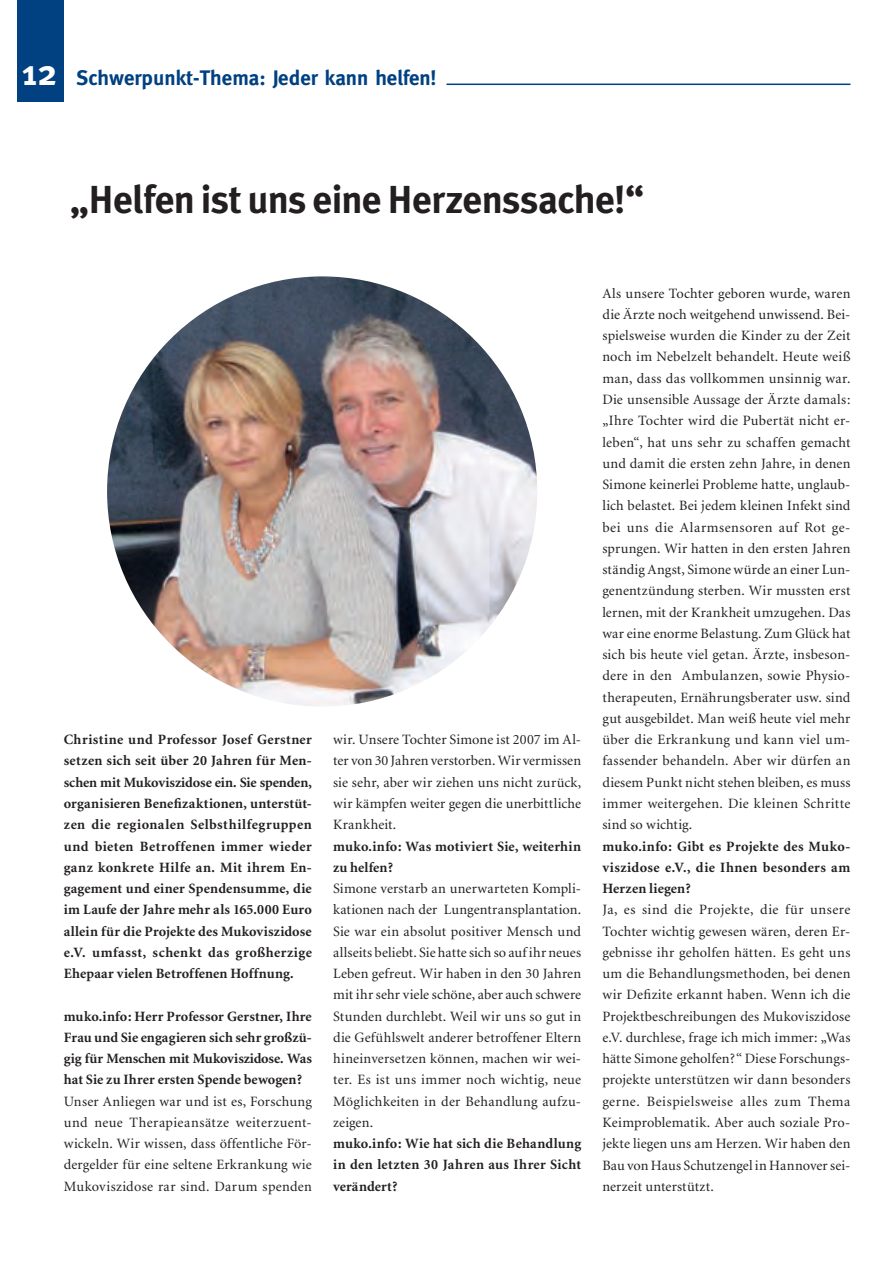
<style>
.page{position:relative;width:893px;height:1263px;background:#fff}
.page>*{position:absolute;margin:0;border:0;box-sizing:border-box;transform-origin:0 0}
.t1{font:700 39px "Meta Plus";letter-spacing:-.015em;color:#231f20}
.t2{font:700 21px "Meta";color:#014081}
.t3{font:14.25px/21.3px "Minion";letter-spacing:.015em;color:#231f20;text-align:justify}
.t4{font:700 14.25px/21.3px "Minion";letter-spacing:.015em;color:#231f20;text-align:justify}
.s1{font-size:36px;color:#fff}
</style>
<div class="page">
<div style="left:17px;top:0;width:47px;height:102px;background:#014081"></div>
<hr style="left:446px;top:84px;width:404px;height:1px;background:#014081">
<img style="left:107px;top:276px;width:430px;height:431px;border-radius:215px">
<h2 class="t2" style="left:21px;top:66px;width:416px"><span class="s1">12</span> Schwerpunkt-Thema: Jeder kann helfen!</h2>
<h1 class="t1" style="left:70px;top:177px;width:576px">„Helfen ist uns eine Herzenssache!“</h1>
<p class="t4" style="left:64px;top:729px;width:250px">Christine und Professor Josef Gerstner setzen sich seit über 20 Jahren für Men&shy;schen mit Mukoviszidose ein. Sie spenden, organisieren Benefizaktionen, unterstüt&shy;zen die regionalen Selbsthilfegruppen und bieten Betroffenen immer wieder ganz konkrete Hilfe an. Mit ihrem En&shy;gagement und einer Spendensumme, die im Laufe der Jahre mehr als 165.000 Euro allein für die Projekte des Mukoviszidose e.V. umfasst, schenkt das großherzige Ehepaar vielen Betroffenen Hoffnung.</p>
<p class="t4" style="left:64px;top:1006px;width:250px">muko.info: Herr Professor Gerstner, Ihre Frau und Sie engagieren sich sehr großzü&shy;gig für Menschen mit Mukoviszidose. Was hat Sie zu Ihrer ersten Spende bewogen?</p>
<p class="t3" style="left:64px;top:1091px;width:250px">Unser Anliegen war und ist es, Forschung und neue Therapieansätze weiterzuent&shy;wickeln. Wir wissen, dass öffentliche För&shy;dergelder für eine seltene Erkrankung wie Mukoviszidose rar sind. Darum spenden</p>
<p class="t3" style="left:333px;top:729px;width:250px">wir. Unsere Tochter Simone ist 2007 im Al&shy;ter von 30 Jahren verstorben. Wir vermissen sie sehr, aber wir ziehen uns nicht zurück, wir kämpfen weiter gegen die unerbittliche Krankheit.</p>
<p class="t4" style="left:333px;top:836px;width:250px">muko.info: Was motiviert Sie, weiterhin zu helfen?</p>
<p class="t3" style="left:333px;top:878px;width:250px">Simone verstarb an unerwarteten Kompli&shy;kationen nach der Lungentransplantation.<br>Sie war ein absolut positiver Mensch und allseits beliebt. Sie hatte sich so auf ihr neues Leben gefreut. Wir haben in den 30 Jahren mit ihr sehr viele schöne, aber auch schwere Stunden durchlebt. Weil wir uns so gut in die Gefühlswelt anderer betroffener Eltern hineinversetzen können, machen wir wei&shy;ter. Es ist uns immer noch wichtig, neue Möglichkeiten in der Behandlung aufzu&shy;zeigen.</p>
<p class="t4" style="left:333px;top:1133px;width:250px">muko.info: Wie hat sich die Behandlung in den letzten 30 Jahren aus Ihrer Sicht verändert?</p>
<p class="t3" style="left:602px;top:283px;width:250px">Als unsere Tochter geboren wurde, waren die Ärzte noch weitgehend unwissend. Bei&shy;spielsweise wurden die Kinder zu der Zeit noch im Nebelzelt behandelt. Heute weiß man, dass das vollkommen unsinnig war.<br>Die unsensible Aussage der Ärzte damals: „Ihre Tochter wird die Pubertät nicht er&shy;leben“, hat uns sehr zu schaffen gemacht und damit die ersten zehn Jahre, in denen Simone keinerlei Probleme hatte, unglaub&shy;lich belastet. Bei jedem kleinen Infekt sind bei uns die Alarmsensoren auf Rot ge&shy;sprungen. Wir hatten in den ersten Jahren ständig Angst, Simone würde an einer Lun&shy;genentzündung sterben. Wir mussten erst lernen, mit der Krankheit umzugehen. Das war eine enorme Belastung. Zum Glück hat sich bis heute viel getan. Ärzte, insbeson&shy;dere in den Ambulanzen, sowie Physio&shy;therapeuten, Ernährungsberater usw. sind gut ausgebildet. Man weiß heute viel mehr über die Erkrankung und kann viel um&shy;fassender behandeln. Aber wir dürfen an diesem Punkt nicht stehen bleiben, es muss immer weitergehen. Die kleinen Schritte sind so wichtig.</p>
<p class="t4" style="left:602px;top:836px;width:250px">muko.info: Gibt es Projekte des Muko&shy;viszidose e.V., die Ihnen besonders am Herzen liegen?</p>
<p class="t3" style="left:602px;top:900px;width:250px">Ja, es sind die Projekte, die für unsere Tochter wichtig gewesen wären, deren Er&shy;gebnisse ihr geholfen hätten. Es geht uns um die Behandlungsmethoden, bei denen wir Defizite erkannt haben. Wenn ich die Projektbeschreibungen des Mukoviszidose e.V. durchlese, frage ich mich immer: „Was hätte Simone geholfen?“ Diese Forschungs&shy;projekte unterstützen wir dann besonders gerne. Beispielsweise alles zum Thema Keimproblematik. Aber auch soziale Pro&shy;jekte liegen uns am Herzen. Wir haben den Bau von Haus Schutzengel in Hannover sei&shy;nerzeit unterstützt.</p>
</div>
